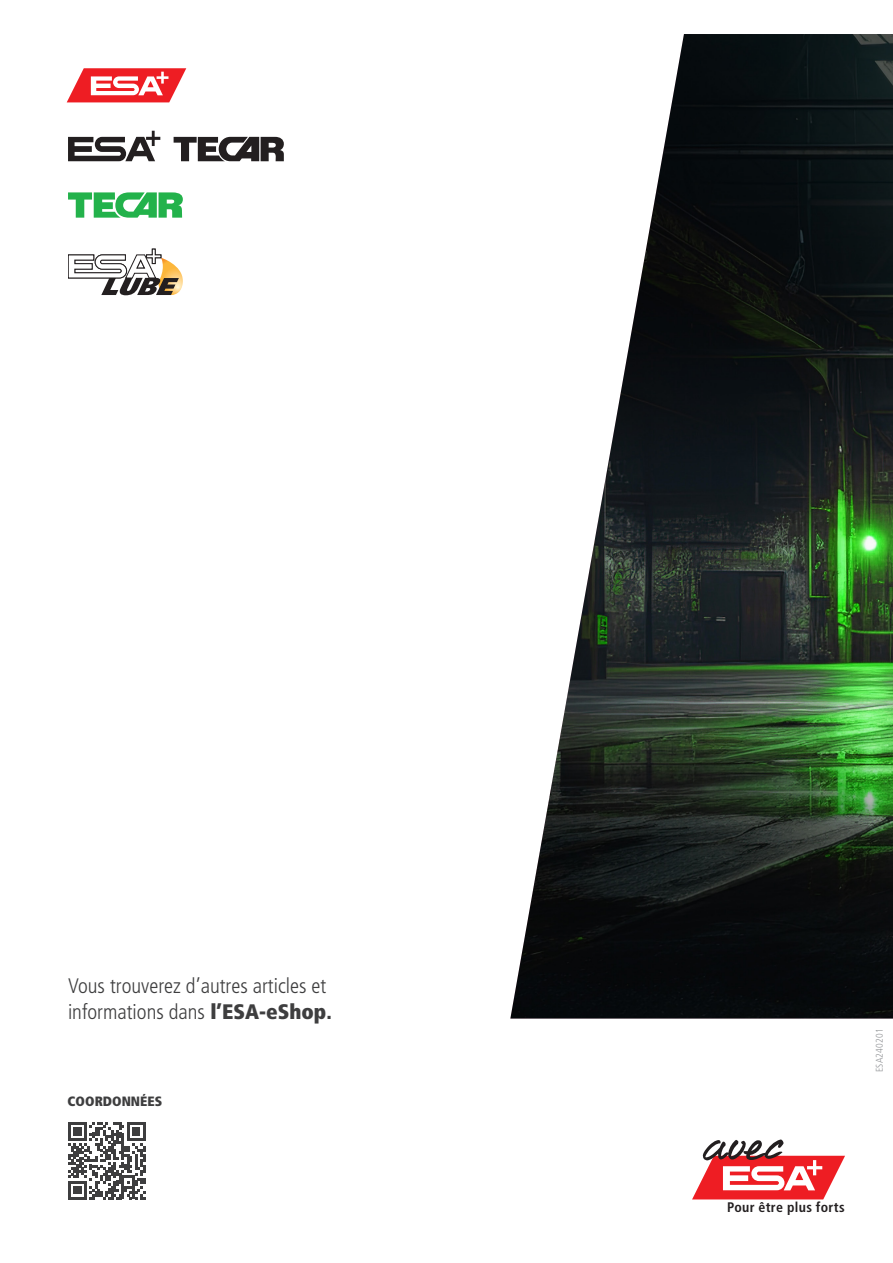
<style>
.page{position:relative;width:893px;height:1263px;background:#fff}
.page>*{position:absolute;margin:0;border:0;box-sizing:border-box;transform-origin:0 0}
.t1{font:300 condensed 21px/25.5px "Frutiger LT Std";color:#3e3e3f}
.t2{font:700 condensed 13.95px "Frutiger LT Std";letter-spacing:.025em;color:#231f20}
.t3{font:900 condensed 13.5px "Frutiger LT Std";color:#3e3e3f}
.t4{font:300 condensed 9.75px "Frutiger LT Std";letter-spacing:.02em;color:#939598}
.s1{font-weight:900}
</style>
<div class="page">
<svg style="left:692px;top:1139px;width:153px;height:60px"></svg>
<svg style="left:68px;top:131px;width:216px;height:30px"></svg>
<svg style="left:68px;top:192px;width:115px;height:26px"></svg>
<svg style="left:68px;top:1122px;width:78px;height:77px"></svg>
<svg style="left:68px;top:249px;width:115px;height:46px"></svg>
<svg style="left:67px;top:68px;width:119px;height:34px"></svg>
<img style="left:510px;top:34px;width:383px;height:984px">
<p class="t1" style="left:68px;top:973px;width:265px">Vous trouverez d’autres articles et informations dans <span class="s1">l’ESA-eShop</span><span class="s1">.</span></p>
<p class="t3" style="left:68px;top:1092px;width:96px">COORDONNÉES</p>
<p class="t4" style="left:874px;top:1072px;width:45px;rotate:-90deg">ESA240201</p>
<p class="t2" style="left:727px;top:1199px;width:119px">Pour être plus forts</p>
</div>
